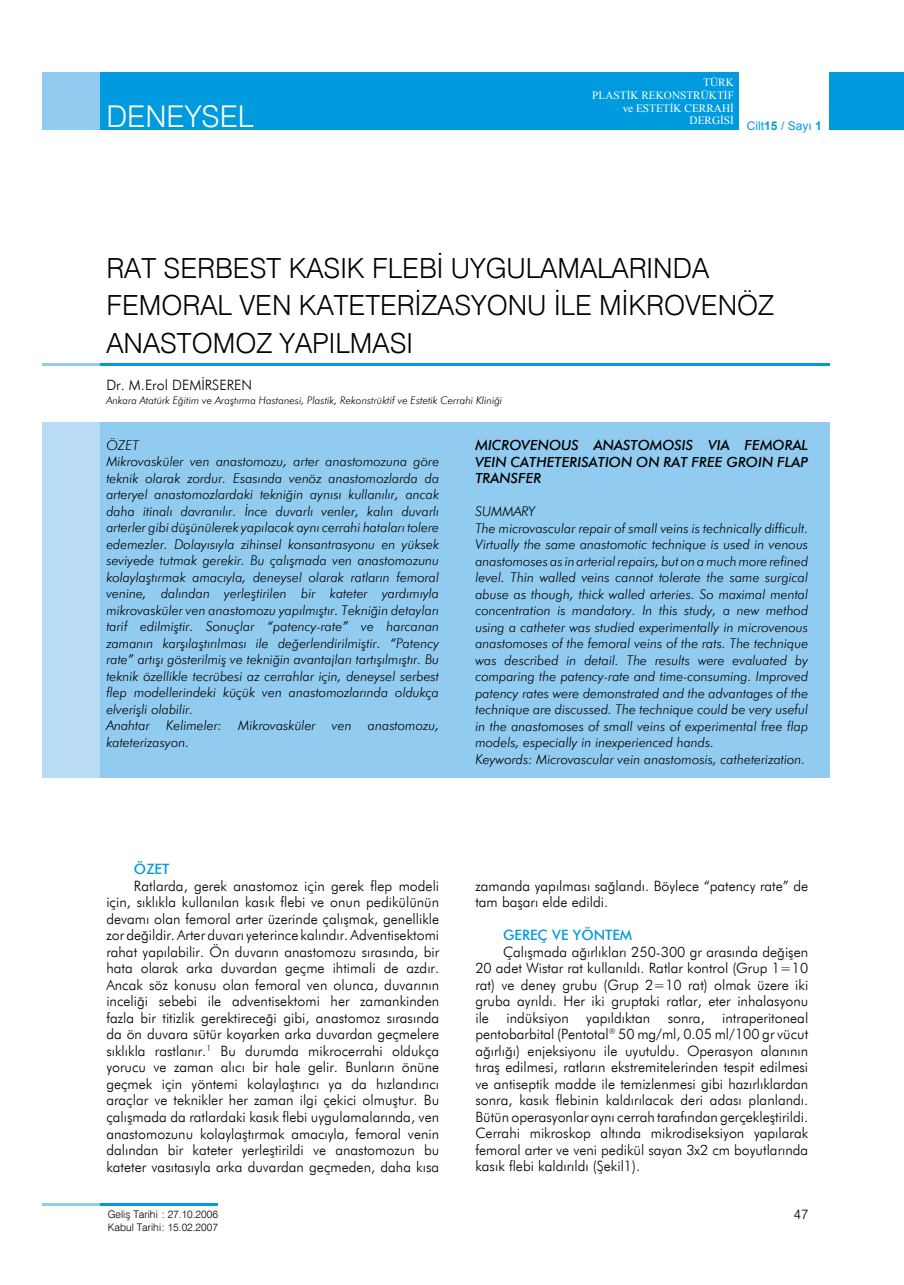
<style>
.page{position:relative;width:904px;height:1285px;background:#fff}
.page>*{position:absolute;margin:0;border:0;box-sizing:border-box;transform-origin:0 0}
.t1{font:300 30px "Swiss 721 BT";color:#fff}
.t2{font:300 27.75px/37.5px "Swiss 721 BT";color:#000}
.t3{font:300 14.25px/16.5px "Futura BT";color:#000;text-align:justify}
.t4{font:italic 500 14.25px/16.5px "Futura BT";color:#000;text-align:justify}
.t5{font:500 14.25px "Futura BT";color:#009bdf}
.t6{font:italic 300 13.5px/16.5px "Futura BT";color:#000}
.t7{font:300 13.5px "Swiss 721 BT";color:#000}
.t8{font:12px "Arial";color:#009bdf}
.t9{font:11.25px/12.8px "Times New Roman";color:#fff;text-align:right}
.t10{font:italic 300 10.5px "Futura BT";color:#000}
.t11{font:300 10.5px/12.8px "Swiss 721 BT";color:#000}
.s1{font-weight:700}
</style>
<div class="page">
<div style="left:43px;top:73px;width:696px;height:57px;background:#009bdf"></div>
<div style="left:43px;top:73px;width:57px;height:57px;background:#91ccf0"></div>
<hr style="left:43px;top:363px;width:786px;height:2px;background:#009bdf">
<hr style="left:43px;top:363px;width:57px;height:2px;background:#91ccf0">
<div style="left:43px;top:422px;width:786px;height:355px;background:#91ccf0"></div>
<div style="left:43px;top:422px;width:57px;height:355px;background:#b9dcf4"></div>
<div style="left:829px;top:73px;width:75px;height:57px;background:#009bdf"></div>
<hr style="left:43px;top:1203px;width:175px;height:2px;background:#009bdf">
<hr style="left:43px;top:1203px;width:57px;height:2px;background:#91ccf0">
<h1 class="t1" style="left:106px;top:98px;width:149px">DENEYSEL</h1>
<p class="t9" style="left:592px;top:76px;width:143px">TÜRK<br>PLASTİK REKONSTRÜKTİF ve ESTETİK CERRAHİ<br>DERGİSİ</p>
<p class="t8" style="left:747px;top:118px;width:76px">Cilt<span class="s1">15</span> / Sayı <span class="s1">1</span></p>
<h2 class="t2" style="left:106px;top:249px;width:669px">RAT SERBEST KASIK FLEBİ UYGULAMALARINDA<br>FEMORAL VEN KATETERİZASYONU İLE MİKROVENÖZ<br>ANASTOMOZ YAPILMASI</h2>
<p class="t3" style="left:106px;top:376px;width:147px">Dr. M.Erol DEMİRSEREN</p>
<p class="t10" style="left:106px;top:394px;width:397px">Ankara Atatürk Eğitim ve Araştırma Hastanesi, Plastik, Rekonstrüktif ve Estetik Cerrahi Kliniği</p>
<p class="t6" style="left:106px;top:436px;width:334px">ÖZET<br>Mikrovasküler ven anastomozu, arter anastomozuna göre teknik olarak zordur. Esasında venöz anastomozlarda da arteryel anastomozlardaki tekniğin aynısı kullanılır, ancak daha itinalı davranılır. İnce duvarlı venler, kalın duvarlı arterler gibi düşünülerek yapılacak aynı cerrahi hataları tolere edemezler. Dolayısıyla zihinsel konsantrasyonu en yüksek seviyede tutmak gerekir. Bu çalışmada ven anastomozunu kolaylaştırmak amacıyla, deneysel olarak ratların femoral venine, dalından yerleştirilen bir kateter yardımıyla mikrovasküler ven anastomozu yapılmıştır. Tekniğin detayları tarif edilmiştir. Sonuçlar “patency-rate” ve harcanan zamanın karşılaştırılması ile değerlendirilmiştir. “Patency rate” artışı gösterilmiş ve tekniğin avantajları tartışılmıştır. Bu teknik özellikle tecrübesi az cerrahlar için, deneysel serbest flep modellerindeki küçük ven anastomozlarında oldukça elverişli olabilir.<br>Anahtar Kelimeler: Mikrovasküler ven anastomozu, kateterizasyon.</p>
<p class="t4" style="left:475px;top:436px;width:334px">MICROVENOUS ANASTOMOSIS VIA FEMORAL VEIN CATHETERISATION ON RAT FREE GROIN FLAP TRANSFER</p>
<p class="t6" style="left:475px;top:503px;width:334px">SUMMARY<br>The microvascular repair of small veins is technically difficult.<br>Virtually the same anastomotic technique is used in venous anastomoses as in arterial repairs, but on a much more refined level. Thin walled veins cannot tolerate the same surgical abuse as though, thick walled arteries. So maximal mental concentration is mandatory. In this study, a new method using a catheter was studied experimentally in microvenous anastomoses of the femoral veins of the rats. The technique was described in detail. The results were evaluated by comparing the patency-rate and time-consuming. Improved patency rates were demonstrated and the advantages of the technique are discussed. The technique could be very useful in the anastomoses of small veins of experimental free flap models, especially in inexperienced hands.<br>Keywords: Microvascular vein anastomosis, catheterization.</p>
<p class="t5" style="left:134px;top:860px;width:37px">ÖZET</p>
<p class="t3" style="left:106px;top:877px;width:334px;text-indent:28px">Ratlarda, gerek anastomoz için gerek flep modeli için, sıklıkla kullanılan kasık flebi ve onun pedikülünün devamı olan femoral arter üzerinde çalışmak, genellikle zor değildir. Arter duvarı yeterince kalındır. Adventisektomi rahat yapılabilir. Ön duvarın anastomozu sırasında, bir hata olarak arka duvardan geçme ihtimali de azdır.<br>Ancak söz konusu olan femoral ven olunca, duvarının inceliği sebebi ile adventisektomi her zamankinden fazla bir titizlik gerektireceği gibi, anastomoz sırasında da ön duvara sütür koyarken arka duvardan geçmelere sıklıkla rastlanır.<sup>1</sup> Bu durumda mikrocerrahi oldukça yorucu ve zaman alıcı bir hale gelir. Bunların önüne geçmek için yöntemi kolaylaştırıcı ya da hızlandırıcı araçlar ve teknikler her zaman ilgi çekici olmuştur. Bu çalışmada da ratlardaki kasık flebi uygulamalarında, ven anastomozunu kolaylaştırmak amacıyla, femoral venin dalından bir kateter yerleştirildi ve anastomozun bu kateter vasıtasıyla arka duvardan geçmeden, daha kısa</p>
<p class="t3" style="left:475px;top:877px;width:334px">zamanda yapılması sağlandı. Böylece “patency rate” de tam başarı elde edildi.</p>
<p class="t5" style="left:503px;top:926px;width:131px">GEREÇ VE YÖNTEM</p>
<p class="t3" style="left:475px;top:943px;width:334px;text-indent:28px">Çalışmada ağırlıkları 250-300 gr arasında değişen 20 adet Wistar rat kullanıldı. Ratlar kontrol (Grup 1=10 rat) ve deney grubu (Grup 2=10 rat) olmak üzere iki gruba ayrıldı. Her iki gruptaki ratlar, eter inhalasyonu ile indüksiyon yapıldıktan sonra, intraperitoneal pentobarbital (Pentotal<sup>®</sup> 50 mg/ml, 0.05 ml/100 gr vücut ağırlığı) enjeksiyonu ile uyutuldu. Operasyon alanının tıraş edilmesi, ratların ekstremitelerinden tespit edilmesi ve antiseptik madde ile temizlenmesi gibi hazırlıklardan sonra, kasık flebinin kaldırılacak deri adası planlandı.<br>Bütün operasyonlar aynı cerrah tarafından gerçekleştirildi.<br>Cerrahi mikroskop altında mikrodiseksiyon yapılarak femoral arter ve veni pedikül sayan 3x2 cm boyutlarında kasık flebi kaldırıldı (Şekil1).</p>
<p class="t11" style="left:108px;top:1207px;width:112px">Geliş Tarihi : 27.10.2006<br>Kabul Tarihi: 15.02.2007</p>
<p class="t7" style="left:794px;top:1205px;width:16px">47</p>
</div>
